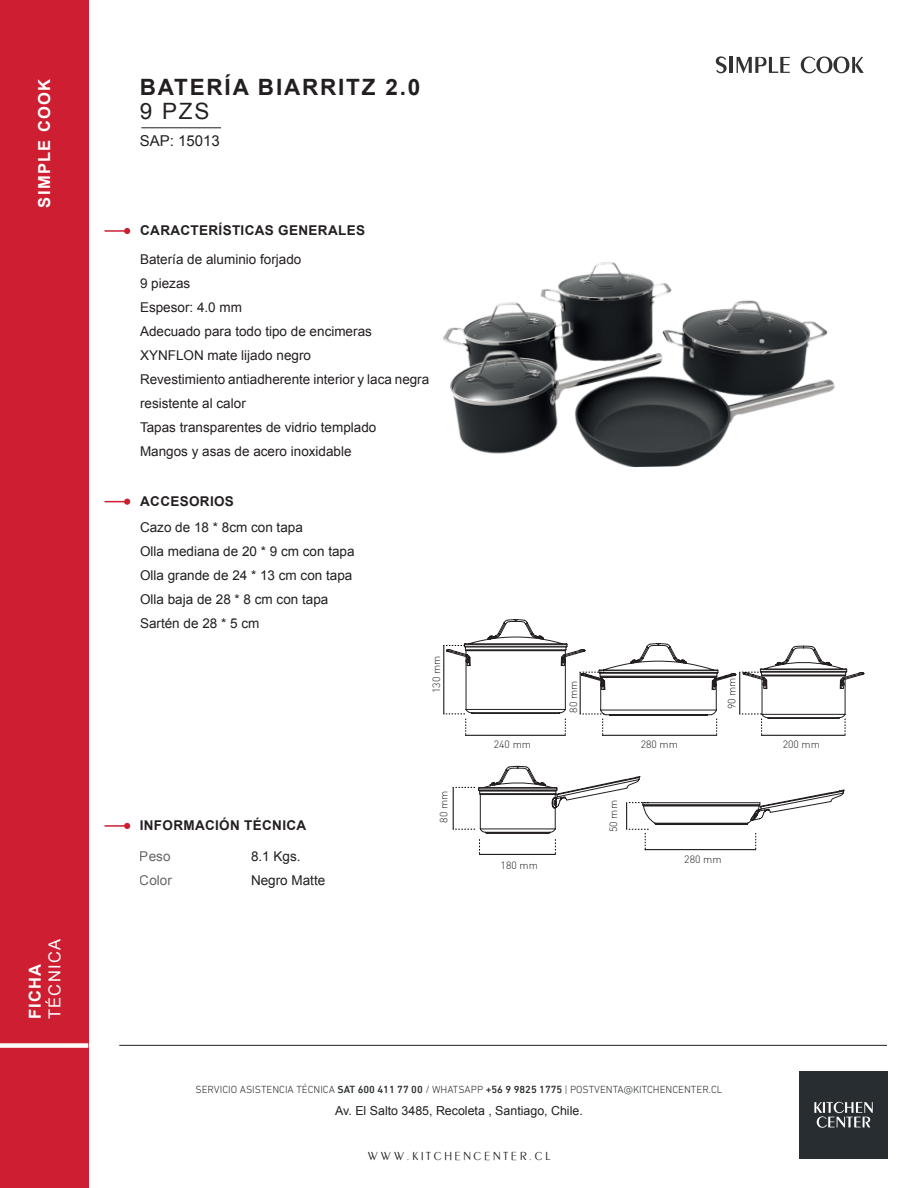
<style>
.page{position:relative;width:918px;height:1188px;background:#fff}
.page>*{position:absolute;margin:0;border:0;box-sizing:border-box;transform-origin:0 0}
.t1{font:700 22.5px "Arial";letter-spacing:.08em;color:#231f20}
.t2{font:22.5px "Arial";color:#231f20}
.t3{font:700 16.5px "Arial";letter-spacing:.08em;color:#fff}
.t4{font:16.5px "Arial";letter-spacing:.08em;color:#fff}
.t5{font:15px "Arial";color:#231f20}
.t6{font:13.5px/24px "Arial";color:#231f20}
.t7{font:700 13.5px "Arial";letter-spacing:.025em;color:#231f20}
.t8{font:12.45px "Arial";color:#231f20}
.t9{font:12.45px "Peignot";letter-spacing:.175em;color:#231f20}
.t10{font:300 10.5px "DIN Next LT Pro";color:#292d2f}
.t11{font:300 10.5px "DIN";color:#231f20}
.s1{font-weight:500}
</style>
<div class="page">
<hr style="left:119px;top:1045px;width:768px;height:1px;background:#231f20">
<img style="left:800px;top:1072px;width:87px;height:87px">
<hr style="left:141px;top:127px;width:80px;height:1px;background:#231f20">
<div style="left:0;top:0;width:88px;height:1188px;background:#cd1f31"></div>
<div style="left:0;top:1043px;width:88px;height:5px;background:#fff"></div>
<svg style="left:716px;top:56px;width:11px;height:17px"></svg>
<hr style="left:730px;top:57px;width:3px;height:16px;background:#333231">
<svg style="left:737px;top:57px;width:53px;height:16px"></svg>
<svg style="left:801px;top:56px;width:63px;height:17px"></svg>
<img style="left:443px;top:262px;width:392px;height:205px">
<hr style="left:479px;top:854px;width:76px;height:1px;background:#000001">
<svg style="left:555px;top:839px;width:1px;height:16px"></svg>
<svg style="left:479px;top:839px;width:1px;height:16px"></svg>
<hr style="left:645px;top:849px;width:110px;height:1px;background:#000001">
<svg style="left:755px;top:833px;width:1px;height:17px"></svg>
<hr style="left:105px;top:230px;width:21px;height:2px;background:#cd1f31">
<svg style="left:124px;top:228px;width:6px;height:6px"></svg>
<svg style="left:105px;top:499px;width:25px;height:6px"></svg>
<hr style="left:105px;top:825px;width:21px;height:2px;background:#cd1f31">
<svg style="left:124px;top:823px;width:6px;height:6px"></svg>
<svg style="left:452px;top:824px;width:296px;height:9px"></svg>
<svg style="left:446px;top:619px;width:418px;height:205px"></svg>
<svg style="left:456px;top:635px;width:399px;height:185px"></svg>
<svg style="left:443px;top:713px;width:23px;height:23px"></svg>
<hr style="left:444px;top:645px;width:1px;height:69px;background:#000001">
<svg style="left:579px;top:714px;width:25px;height:22px"></svg>
<hr style="left:580px;top:672px;width:1px;height:42px;background:#000001">
<svg style="left:739px;top:714px;width:23px;height:22px"></svg>
<hr style="left:740px;top:672px;width:1px;height:42px;background:#000001">
<svg style="left:452px;top:829px;width:23px;height:1px"></svg>
<hr style="left:453px;top:787px;width:1px;height:42px;background:#000001">
<svg style="left:443px;top:645px;width:22px;height:1px"></svg>
<svg style="left:579px;top:672px;width:25px;height:1px"></svg>
<svg style="left:739px;top:672px;width:23px;height:1px"></svg>
<svg style="left:452px;top:787px;width:23px;height:1px"></svg>
<svg style="left:626px;top:802px;width:23px;height:48px"></svg>
<p class="t3" style="left:33px;top:208px;width:130px;rotate:-90deg">SIMPLE COOK</p>
<p class="t4" style="left:44px;top:1019px;width:82px;rotate:-90deg">TÉCNICA</p>
<p class="t3" style="left:24px;top:1019px;width:57px;rotate:-90deg">FICHA</p>
<h1 class="t1" style="left:140px;top:73px;width:282px">BATERÍA BIARRITZ 2.0</h1>
<h1 class="t2" style="left:140px;top:97px;width:71px">9 PZS</h1>
<p class="t5" style="left:140px;top:131px;width:82px">SAP: 15013</p>
<p class="t7" style="left:140px;top:222px;width:226px">CARACTERÍSTICAS GENERALES</p>
<p class="t6" style="left:140px;top:247px;width:291px">Batería de aluminio forjado<br>9 piezas<br>Espesor: 4.0 mm<br>Adecuado para todo tipo de encimeras<br>XYNFLON mate lijado negro<br>Revestimiento antiadherente interior y laca negra resistente al calor<br>Tapas transparentes de vidrio templado<br>Mangos y asas de acero inoxidable</p>
<p class="t7" style="left:140px;top:492px;width:95px">ACCESORIOS</p>
<p class="t6" style="left:140px;top:515px;width:216px">Cazo de 18 * 8cm con tapa<br>Olla mediana de 20 * 9 cm con tapa<br>Olla grande de 24 * 13 cm con tapa<br>Olla baja de 28 * 8 cm con tapa<br>Sartén de 28 * 5 cm</p>
<p class="t11" style="left:430px;top:693px;width:39px;rotate:-90deg">130 mm</p>
<p class="t11" style="left:567px;top:713px;width:33px;rotate:-90deg">80 mm</p>
<p class="t11" style="left:725px;top:709px;width:33px;rotate:-90deg">90 mm</p>
<p class="t11" style="left:494px;top:738px;width:39px">240 mm</p>
<p class="t11" style="left:641px;top:738px;width:39px">280 mm</p>
<p class="t11" style="left:783px;top:738px;width:39px">200 mm</p>
<p class="t11" style="left:437px;top:823px;width:33px;rotate:-90deg">80 mm</p>
<p class="t7" style="left:140px;top:817px;width:168px">INFORMACIÓN TÉCNICA</p>
<p class="t6" style="left:251px;top:845px;width:76px">8.1 Kgs.<br>Negro Matte</p>
<p class="t6" style="left:140px;top:845px;width:34px">Peso<br>Color</p>
<p class="t11" style="left:501px;top:859px;width:39px">180 mm</p>
<p class="t11" style="left:607px;top:832px;width:33px;rotate:-90deg">50 mm</p>
<p class="t11" style="left:684px;top:853px;width:39px">280 mm</p>
<p class="t10" style="left:196px;top:1084px;width:528px">SERVICIO ASISTENCIA TÉCNICA <span class="s1">SAT 600 411 77 00</span> / WHATSAPP <span class="s1">+56 9 9825 1775</span> | POSTVENTA@KITCHENCENTER.CL</p>
<p class="t8" style="left:335px;top:1103px;width:249px">Av. El Salto 3485, Recoleta , Santiago, Chile.</p>
<p class="t9" style="left:367px;top:1150px;width:185px">WWW.KITCHENCENTER.CL</p>
</div>
